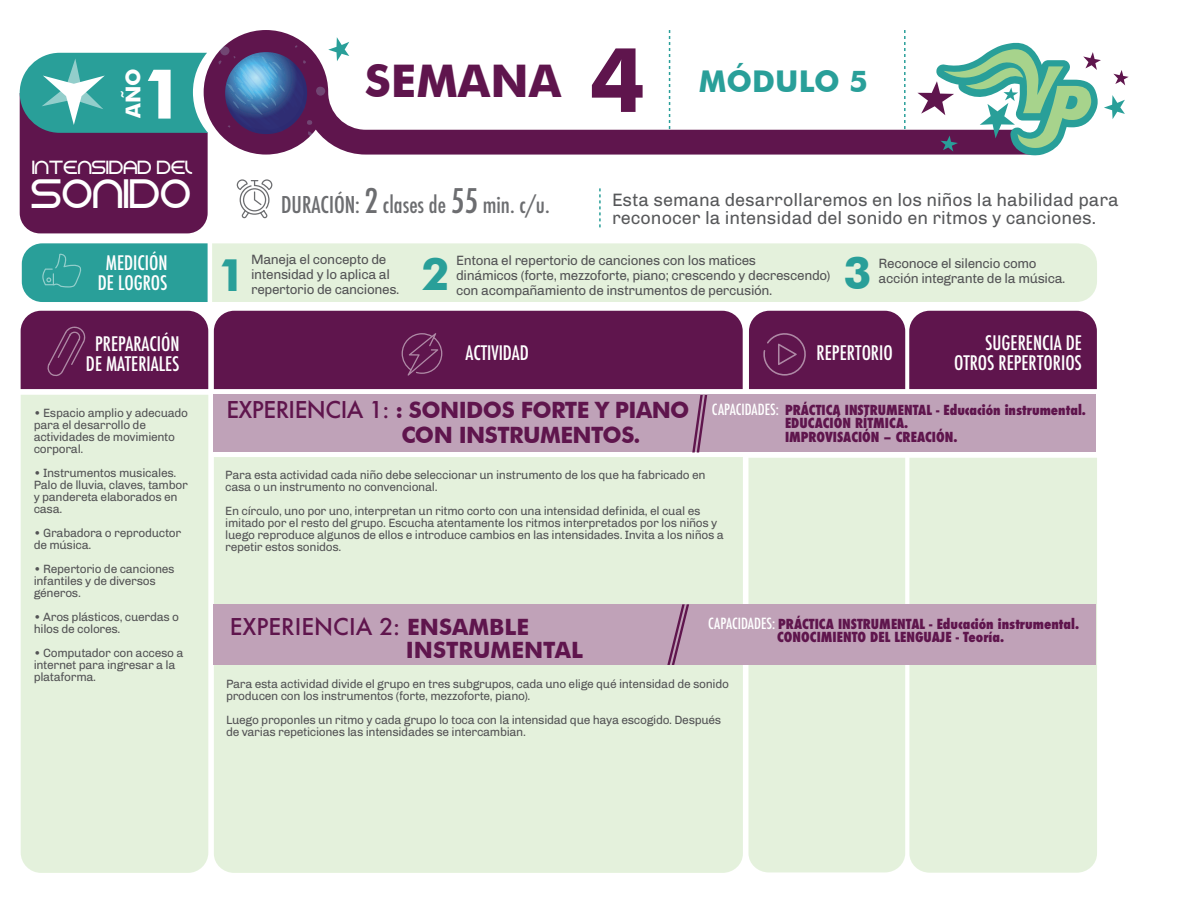
<style>
.page{position:relative;width:1188px;height:918px;background:#fff}
.page>*{position:absolute;margin:0;border:0;box-sizing:border-box;transform-origin:0 0}
.t1{font:700 69px "Futura BT";color:#fff}
.t2{font:700 45px "Futura BT";color:#5f154d}
.t3{font:700 45px "Futura BT";color:#299f99}
.t4{font:42px "Electromagnetic Lungs";color:#fff}
.t5{font:700 30px "Futura BT";color:#299f99}
.t6{font:700 22.5px/25.5px "Futura BT";letter-spacing:-.025em;color:#5f154d}
.t7{font:500 condensed 22.5px "Futura";color:#6c6d70}
.t8{font:500 22.5px "Futura";color:#5f154d}
.t9{font:700 22.5px "Futura BT";color:#5f154d}
.t10{font:700 20.4px "Futura BT";color:#fff}
.t11{font:500 condensed 19.5px/19.5px "Futura";color:#fff;text-align:center}
.t12{font:19.5px "Electromagnetic Lungs";color:#fff}
.t13{font:18px/18px "Chivo";color:#57585a}
.t14{font:13.5px/15px "Chivo";letter-spacing:-.025em;color:#535355}
.t15{font:800 condensed 13.5px/13.5px "Futura";color:#5f154d}
.t16{font:12px/12px "Chivo";letter-spacing:-.025em;color:#535355}
.s1{font-size:89.4px}
.s2{font-size:33px}
.s3{font-family:"Futura";font-weight:500}
.s4{font-weight:500;font-size:15px;color:#fff}
.s5{font-family:"Futura BT";font-weight:700}
</style>
<div class="page">
<div style="left:748px;top:458px;width:157px;height:414px;background:#e4f1dc"></div>
<div style="left:214px;top:457px;width:529px;height:416px;background:#e4f1dc"></div>
<div style="left:909px;top:458px;width:188px;height:415px;background:#e4f1dc"></div>
<svg style="left:204px;top:30px;width:835px;height:126px"></svg>
<svg style="left:917px;top:41px;width:212px;height:114px"></svg>
<div style="left:212px;top:243px;width:885px;height:59px;background:#e4f1dc"></div>
<div style="left:22px;top:243px;width:186px;height:59px;background:#299f99"></div>
<div style="left:214px;top:395px;width:882px;height:57px;background:#bfa2b8"></div>
<div style="left:21px;top:395px;width:187px;height:478px;background:#e4f1dc"></div>
<svg style="left:237px;top:179px;width:35px;height:39px"></svg>
<div style="left:21px;top:311px;width:187px;height:78px;background:#5f154d"></div>
<div style="left:214px;top:311px;width:529px;height:78px;background:#5f154d"></div>
<div style="left:749px;top:311px;width:348px;height:78px;background:#5f154d"></div>
<div style="left:214px;top:604px;width:882px;height:61px;background:#c0a2b8"></div>
<svg style="left:599px;top:188px;width:2px;height:40px"></svg>
<svg style="left:219px;top:37px;width:130px;height:99px"></svg>
<svg style="left:692px;top:395px;width:15px;height:57px"></svg>
<svg style="left:667px;top:604px;width:22px;height:61px"></svg>
<svg style="left:20px;top:53px;width:188px;height:180px;background:#555774"></svg>
<h2 class="t2" style="left:365px;top:54px;width:282px">SEMANA <span class="s1">4</span></h2>
<h3 class="t10" style="left:121px;top:118px;width:51px;rotate:-90deg">AÑO</h3>
<h1 class="t1" style="left:142px;top:52px;width:45px">1</h1>
<h3 class="t5" style="left:699px;top:63px;width:171px">MÓDULO 5</h3>
<h3 class="t12" style="left:32px;top:156px;width:162px">INTENSIDAD DEL</h3>
<h3 class="t4" style="left:32px;top:171px;width:161px">SONIDO</h3>
<h3 class="t11" style="left:98px;top:253px;width:71px">MEDICIÓN<br>DE LOGROS</h3>
<h3 class="t11" style="left:86px;top:334px;width:95px">PREPARACIÓN<br>DE MATERIALES</h3>
<p class="t16" style="left:34px;top:407px;width:156px">• Espacio amplio y adecuado para el desarrollo de actividades de movimiento corporal.</p>
<p class="t16" style="left:34px;top:467px;width:156px">• Instrumentos musicales.<br>Palo de lluvia, claves, tambor y pandereta elaborados en casa.</p>
<p class="t16" style="left:34px;top:527px;width:149px">• Grabadora o reproductor de música.</p>
<p class="t16" style="left:34px;top:563px;width:142px">• Repertorio de canciones infantiles y de diversos géneros.</p>
<p class="t16" style="left:34px;top:611px;width:147px">• Aros plásticos, cuerdas o hilos de colores.</p>
<p class="t16" style="left:34px;top:647px;width:151px">• Computador con acceso a internet para ingresar a la plataforma.</p>
<h3 class="t7" style="left:281px;top:190px;width:270px">DURACIÓN: <span class="s2">2</span> clases de <span class="s2">55</span> min. c/u.</h3>
<h3 class="t13" style="left:612px;top:191px;width:508px">Esta semana desarrollaremos en los niños la habilidad para reconocer la intensidad del sonido en ritmos y canciones.</h3>
<h2 class="t3" style="left:218px;top:247px;width:30px">1</h2>
<p class="t14" style="left:251px;top:252px;width:150px">Maneja el concepto de intensidad y lo aplica al repertorio de canciones.</p>
<h2 class="t3" style="left:421px;top:247px;width:30px">2</h2>
<p class="t14" style="left:456px;top:253px;width:376px">Entona el repertorio de canciones con los matices<br>dinámicos (forte, mezzoforte, piano; crescendo y decrescendo) con acompañamiento de instrumentos de percusión.</p>
<h2 class="t3" style="left:843px;top:246px;width:30px">3</h2>
<p class="t14" style="left:879px;top:256px;width:188px">Reconoce el silencio como acción integrante de la música.</p>
<h3 class="t11" style="left:466px;top:343px;width:65px">ACTIVIDAD</h3>
<h3 class="t6" style="left:401px;top:397px;width:290px;text-indent:-175px"><span class="s3">EXPERIENCIA 1:</span> : SONIDOS FORTE Y PIANO<br>CON INSTRUMENTOS.</h3>
<h3 class="t11" style="left:817px;top:343px;width:78px">REPERTORIO</h3>
<h3 class="t11" style="left:954px;top:334px;width:129px;text-align:right">SUGERENCIA DE<br>OTROS REPERTORIOS</h3>
<p class="t15" style="left:785px;top:403px;width:302px;text-indent:-73px"><span class="s4">CAPACIDADES:</span> PRÁCTICA INSTRUMENTAL - Educación instrumental.<br>EDUCACIÓN RÍTMICA.<br>IMPROVISACIÓN – CREACIÓN.</p>
<p class="t16" style="left:225px;top:469px;width:482px">Para esta actividad cada niño debe seleccionar un instrumento de los que ha fabricado en casa o un instrumento no convencional.</p>
<p class="t16" style="left:225px;top:505px;width:500px">En círculo, uno por uno, interpretan un ritmo corto con una intensidad definida, el cual es imitado por el resto del grupo. Escucha atentamente los ritmos interpretados por los niños y luego reproduce algunos de ellos e introduce cambios en las intensidades. Invita a los niños a repetir estos sonidos.</p>
<h3 class="t8" style="left:230px;top:612px;width:301px">EXPERIENCIA 2: <span class="s5">ENSAMBLE</span></h3>
<h3 class="t9" style="left:406px;top:636px;width:179px">INSTRUMENTAL</h3>
<p class="t15" style="left:708px;top:617px;width:372px;text-align:center"><span class="s4">CAPACIDADES:</span> PRÁCTICA INSTRUMENTAL - Educación instrumental.<br>CONOCIMIENTO DEL LENGUAJE - Teoría.</p>
<p class="t16" style="left:226px;top:678px;width:504px">Para esta actividad divide el grupo en tres subgrupos, cada uno elige qué intensidad de sonido producen con los instrumentos (forte, mezzoforte, piano).</p>
<p class="t16" style="left:226px;top:714px;width:497px">Luego proponles un ritmo y cada grupo lo toca con la intensidad que haya escogido. Después de varias repeticiones las intensidades se intercambian.</p>
</div>
